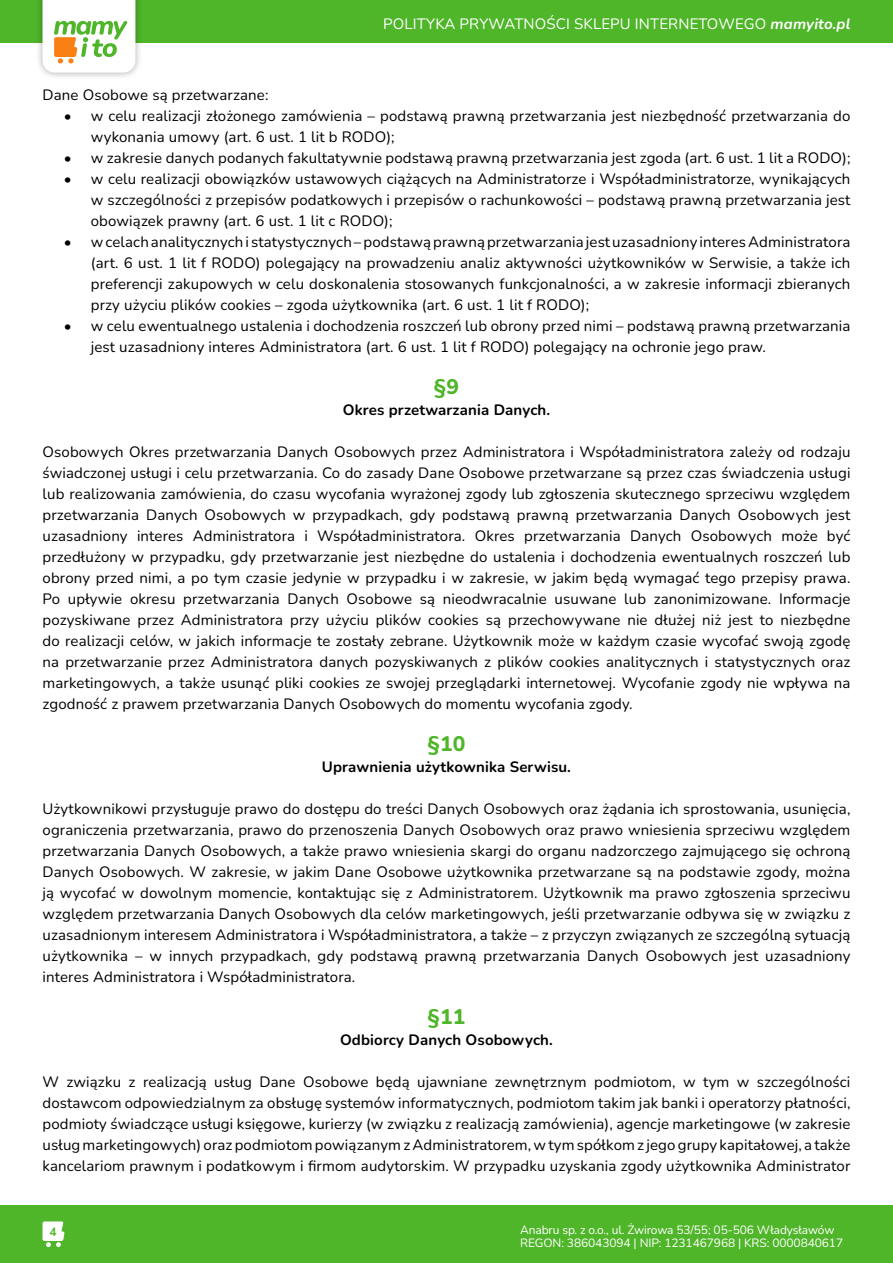
<style>
.page{position:relative;width:893px;height:1263px;background:#fff}
.page>*{position:absolute;margin:0;border:0;box-sizing:border-box;transform-origin:0 0}
.t1{font:800 21px "Nunito";color:#4fb529}
.t2{font:15px/21px "Nunito";letter-spacing:.01em;color:#000;text-align:justify}
.t3{font:700 15px "Nunito";letter-spacing:.01em;color:#000}
.t4{font:15px "Nunito";letter-spacing:.01em;color:#fff}
.t5{font:12px/13.5px "Nunito";letter-spacing:-.01em;color:#fff}
.t6{font:700 12px "Nunito";color:#4fb529}
.s1{font-weight:700;font-style:italic}
</style>
<div class="page">
<div style="left:0;top:0;width:893px;height:43px;background:#4fb529"></div>
<div style="left:0;top:1205px;width:893px;height:58px;background:#4fb529"></div>
<div style="left:35px;top:0;width:107px;height:79px;background:#000;opacity:.3"></div>
<svg style="left:43px;top:0;width:92px;height:73px"></svg>
<svg style="left:43px;top:1221px;width:22px;height:26px"></svg>
<p class="t4" style="left:383px;top:13px;width:469px">POLITYKA PRYWATNOŚCI SKLEPU INTERNETOWEGO <span class="s1">mamyito.pl</span></p>
<p class="t2" style="left:43px;top:84px;width:227px">Dane Osobowe są przetwarzane:</p>
<p class="t2" style="left:91px;top:105px;width:761px;text-indent:-27px">• w celu realizacji złożonego zamówienia – podstawą prawną przetwarzania jest niezbędność przetwarzania do wykonania umowy (art. 6 ust. 1 lit b RODO);</p>
<p class="t2" style="left:64px;top:147px;width:788px">• w zakresie danych podanych fakultatywnie podstawą prawną przetwarzania jest zgoda (art. 6 ust. 1 lit a RODO);</p>
<p class="t2" style="left:91px;top:168px;width:761px;text-indent:-27px">• w celu realizacji obowiązków ustawowych ciążących na Administratorze i Współadministratorze, wynikających w szczególności z przepisów podatkowych i przepisów o rachunkowości – podstawą prawną przetwarzania jest obowiązek prawny (art. 6 ust. 1 lit c RODO);</p>
<p class="t2" style="left:91px;top:231px;width:761px;text-indent:-27px">• w celach analitycznych i statystycznych – podstawą prawną przetwarzania jest uzasadniony interes Administratora (art. 6 ust. 1 lit f RODO) polegający na prowadzeniu analiz aktywności użytkowników w Serwisie, a także ich preferencji zakupowych w celu doskonalenia stosowanych funkcjonalności, a w zakresie informacji zbieranych przy użyciu plików cookies – zgoda użytkownika (art. 6 ust. 1 lit f RODO);</p>
<p class="t2" style="left:91px;top:315px;width:761px;text-indent:-27px">• w celu ewentualnego ustalenia i dochodzenia roszczeń lub obrony przed nimi – podstawą prawną przetwarzania jest uzasadniony interes Administratora (art. 6 ust. 1 lit f RODO) polegający na ochronie jego praw.</p>
<h1 class="t1" style="left:434px;top:372px;width:27px">§9</h1>
<p class="t3" style="left:343px;top:400px;width:209px">Okres przetwarzania Danych.</p>
<p class="t2" style="left:43px;top:441px;width:809px">Osobowych Okres przetwarzania Danych Osobowych przez Administratora i Współadministratora zależy od rodzaju świadczonej usługi i celu przetwarzania. Co do zasady Dane Osobowe przetwarzane są przez czas świadczenia usługi lub realizowania zamówienia, do czasu wycofania wyrażonej zgody lub zgłoszenia skutecznego sprzeciwu względem przetwarzania Danych Osobowych w przypadkach, gdy podstawą prawną przetwarzania Danych Osobowych jest uzasadniony interes Administratora i Współadministratora. Okres przetwarzania Danych Osobowych może być przedłużony w przypadku, gdy przetwarzanie jest niezbędne do ustalenia i dochodzenia ewentualnych roszczeń lub obrony przed nimi, a po tym czasie jedynie w przypadku i w zakresie, w jakim będą wymagać tego przepisy prawa.<br>Po upływie okresu przetwarzania Danych Osobowe są nieodwracalnie usuwane lub zanonimizowane. Informacje pozyskiwane przez Administratora przy użyciu plików cookies są przechowywane nie dłużej niż jest to niezbędne do realizacji celów, w jakich informacje te zostały zebrane. Użytkownik może w każdym czasie wycofać swoją zgodę na przetwarzanie przez Administratora danych pozyskiwanych z plików cookies analitycznych i statystycznych oraz marketingowych, a także usunąć pliki cookies ze swojej przeglądarki internetowej. Wycofanie zgody nie wpływa na zgodność z prawem przetwarzania Danych Osobowych do momentu wycofania zgody.</p>
<h1 class="t1" style="left:428px;top:729px;width:39px">§10</h1>
<p class="t3" style="left:322px;top:757px;width:251px">Uprawnienia użytkownika Serwisu.</p>
<p class="t2" style="left:43px;top:798px;width:809px">Użytkownikowi przysługuje prawo do dostępu do treści Danych Osobowych oraz żądania ich sprostowania, usunięcia, ograniczenia przetwarzania, prawo do przenoszenia Danych Osobowych oraz prawo wniesienia sprzeciwu względem przetwarzania Danych Osobowych, a także prawo wniesienia skargi do organu nadzorczego zajmującego się ochroną Danych Osobowych. W zakresie, w jakim Dane Osobowe użytkownika przetwarzane są na podstawie zgody, można ją wycofać w dowolnym momencie, kontaktując się z Administratorem. Użytkownik ma prawo zgłoszenia sprzeciwu względem przetwarzania Danych Osobowych dla celów marketingowych, jeśli przetwarzanie odbywa się w związku z uzasadnionym interesem Administratora i Współadministratora, a także – z przyczyn związanych ze szczególną sytuacją użytkownika – w innych przypadkach, gdy podstawą prawną przetwarzania Danych Osobowych jest uzasadniony interes Administratora i Współadministratora.</p>
<h1 class="t1" style="left:428px;top:1002px;width:39px">§11</h1>
<p class="t3" style="left:340px;top:1030px;width:214px">Odbiorcy Danych Osobowych.</p>
<p class="t2" style="left:43px;top:1071px;width:809px">W związku z realizacją usług Dane Osobowe będą ujawniane zewnętrznym podmiotom, w tym w szczególności dostawcom odpowiedzialnym za obsługę systemów informatycznych, podmiotom takim jak banki i operatorzy płatności, podmioty świadczące usługi księgowe, kurierzy (w związku z realizacją zamówienia), agencje marketingowe (w zakresie usług marketingowych) oraz podmiotom powiązanym z Administratorem, w tym spółkom z jego grupy kapitałowej, a także kancelariom prawnym i podatkowym i firmom audytorskim. W przypadku uzyskania zgody użytkownika Administrator</p>
<p class="t6" style="left:49px;top:1223px;width:9px">4</p>
<p class="t5" style="left:520px;top:1222px;width:325px">Anabru sp. z o.o., ul. Żwirowa 53/55; 05-506 Władysławów<br>REGON: 386043094 | NIP: 1231467968 | KRS: 0000840617</p>
</div>
